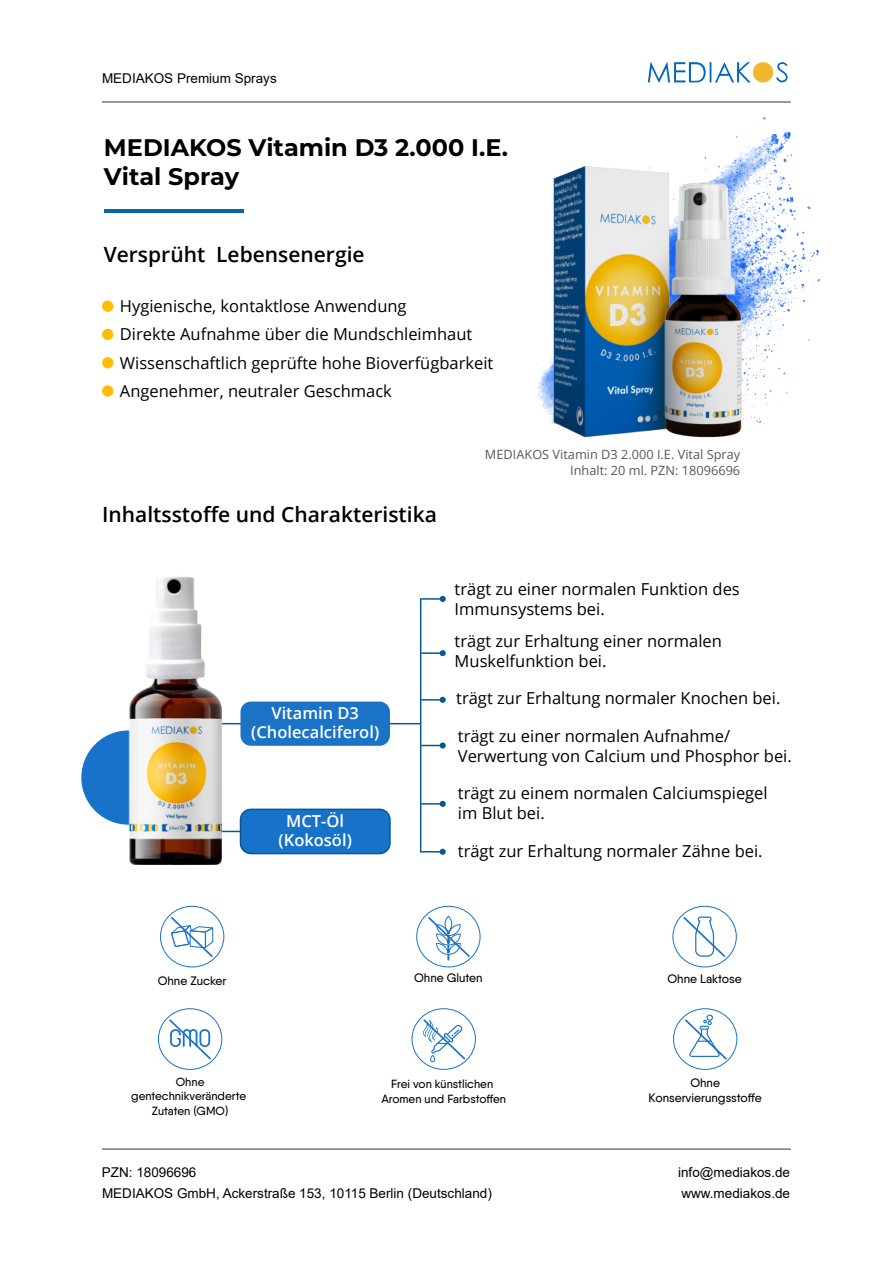
<style>
.page{position:relative;width:893px;height:1263px;background:#fff}
.page>*{position:absolute;margin:0;border:0;box-sizing:border-box;transform-origin:0 0}
.t1{font:700 24px/28.8px "Montserrat";color:#000}
.t2{font:600 21px "Open Sans";color:#000}
.t3{font:16.5px/19.8px "Open Sans";color:#000}
.t4{font:600 16.5px/19.8px "Open Sans";color:#fff;text-align:center}
.t5{font:13.5px "Arial";color:#000}
.t6{font:12.75px/15.3px "Open Sans";color:#585857;text-align:right}
.t7{font:500 12.3px/14.7px "Qanelas";color:#000;text-align:center}
.t8{font:500 11.85px/14.2px "Qanelas";color:#000;text-align:center}
</style>
<div class="page">
<hr style="left:388px;top:723px;width:33px;height:1px;background:#055990">
<svg style="left:648px;top:62px;width:140px;height:21px"></svg>
<hr style="left:102px;top:101px;width:689px;height:2px;background:#777">
<hr style="left:104px;top:209px;width:140px;height:4px;background:#0268a6">
<hr style="left:102px;top:1148px;width:689px;height:2px;background:#777">
<svg style="left:102px;top:300px;width:11px;height:12px"></svg>
<svg style="left:102px;top:329px;width:11px;height:11px"></svg>
<svg style="left:102px;top:357px;width:11px;height:11px"></svg>
<svg style="left:102px;top:385px;width:11px;height:12px"></svg>
<img style="left:736px;top:117px;width:84px;height:224px">
<div style="left:672px;top:906px;width:65px;height:61px;border:1px solid #1b73c7;border-radius:50%"></div>
<svg style="left:681px;top:915px;width:46px;height:44px"></svg>
<div style="left:416px;top:906px;width:64px;height:61px;border:1px solid #1b73c7;border-radius:50%"></div>
<svg style="left:426px;top:915px;width:46px;height:51px"></svg>
<div style="left:160px;top:906px;width:64px;height:61px;border:1px solid #1b73c7;border-radius:50%"></div>
<svg style="left:169px;top:915px;width:46px;height:44px"></svg>
<div style="left:673px;top:1008px;width:64px;height:62px;border:1px solid #1b73c7;border-radius:50%"></div>
<svg style="left:683px;top:1014px;width:46px;height:47px"></svg>
<div style="left:412px;top:1008px;width:64px;height:62px;border:1px solid #1b73c7;border-radius:50%"></div>
<svg style="left:421px;top:1017px;width:46px;height:45px"></svg>
<div style="left:158px;top:1008px;width:64px;height:62px;border:1px solid #1b73c7;border-radius:50%"></div>
<svg style="left:167px;top:1017px;width:46px;height:44px"></svg>
<div style="left:240px;top:702px;width:150px;height:44px;background:#1b73c7;border-radius:10px"></div>
<div style="left:240px;top:809px;width:150px;height:44px;background:#1773c9;border-radius:10px"></div>
<div style="left:240px;top:808px;width:151px;height:46px;border:2px solid #055990;border-radius:10px"></div>
<img style="left:81px;top:576px;width:247px;height:289px">
<img style="left:536px;top:157px;width:255px;height:281px">
<hr style="left:421px;top:652px;width:22px;height:2px;background:#055993">
<hr style="left:421px;top:699px;width:22px;height:2px;background:#055993">
<hr style="left:421px;top:803px;width:22px;height:2px;background:#055993">
<svg style="left:440px;top:650px;width:6px;height:6px"></svg>
<hr style="left:421px;top:598px;width:22px;height:2px;background:#055993">
<svg style="left:440px;top:596px;width:6px;height:6px"></svg>
<svg style="left:440px;top:697px;width:6px;height:6px"></svg>
<svg style="left:421px;top:742px;width:25px;height:6px"></svg>
<svg style="left:440px;top:801px;width:6px;height:6px"></svg>
<svg style="left:421px;top:849px;width:25px;height:6px"></svg>
<hr style="left:420px;top:599px;width:1px;height:253px;background:#055993">
<p class="t5" style="left:102px;top:73px;width:176px">MEDIAKOS Premium Sprays</p>
<h1 class="t1" style="left:104px;top:135px;width:406px">MEDIAKOS Vitamin D3 2.000 I.E.<br>Vital Spray</h1>
<p class="t2" style="left:104px;top:246px;width:262px">Versprüht Lebensenergie</p>
<p class="t3" style="left:120px;top:293px;width:375px;line-height:28.3px">Hygienische, kontaktlose Anwendung<br>Direkte Aufnahme über die Mundschleimhaut Wissenschaftlich geprüfte hohe Bioverfügbarkeit Angenehmer, neutraler Geschmack</p>
<p class="t2" style="left:102px;top:499px;width:336px">Inhaltsstoffe und Charakteristika</p>
<p class="t6" style="left:485px;top:448px;width:257px">MEDIAKOS Vitamin D3 2.000 I.E. Vital Spray<br>Inhalt: 20 ml. PZN: 18096696</p>
<p class="t4" style="left:251px;top:704px;width:129px">Vitamin D3 (Cholecalciferol)</p>
<p class="t4" style="left:279px;top:810px;width:75px">MCT-Öl (Kokosöl)</p>
<p class="t3" style="left:455px;top:581px;width:287px">trägt zu einer normalen Funktion des<br>Immunsystems bei.</p>
<p class="t3" style="left:455px;top:633px;width:269px">trägt zur Erhaltung einer normalen<br>Muskelfunktion bei.</p>
<p class="t3" style="left:456px;top:690px;width:326px">trägt zur Erhaltung normaler Knochen bei.</p>
<p class="t3" style="left:458px;top:728px;width:335px">trägt zu einer normalen Aufnahme/<br>Verwertung von Calcium und Phosphor bei.</p>
<p class="t3" style="left:458px;top:785px;width:311px">trägt zu einem normalen Calciumspiegel im Blut bei.</p>
<p class="t3" style="left:458px;top:842px;width:306px">trägt zur Erhaltung normaler Zähne bei.</p>
<p class="t7" style="left:158px;top:974px;width:70px">Ohne Zucker</p>
<p class="t7" style="left:414px;top:971px;width:70px">Ohne Gluten</p>
<p class="t7" style="left:667px;top:972px;width:76px">Ohne Laktose</p>
<p class="t8" style="left:131px;top:1076px;width:116px">Ohne gentechnikveränderte<br>Zutaten (GMO)</p>
<p class="t8" style="left:381px;top:1078px;width:126px">Frei von künstlichen<br>Aromen und Farbstoffen</p>
<p class="t7" style="left:649px;top:1076px;width:115px">Ohne<br>Konservierungsstoffe</p>
<p class="t5" style="left:102px;top:1167px;width:96px">PZN: 18096696</p>
<p class="t5" style="left:678px;top:1167px;width:113px">info@mediakos.de</p>
<p class="t5" style="left:102px;top:1188px;width:391px">MEDIAKOS GmbH, Ackerstraße 153, 10115 Berlin (Deutschland)</p>
<p class="t5" style="left:681px;top:1188px;width:110px">www.mediakos.de</p>
</div>
